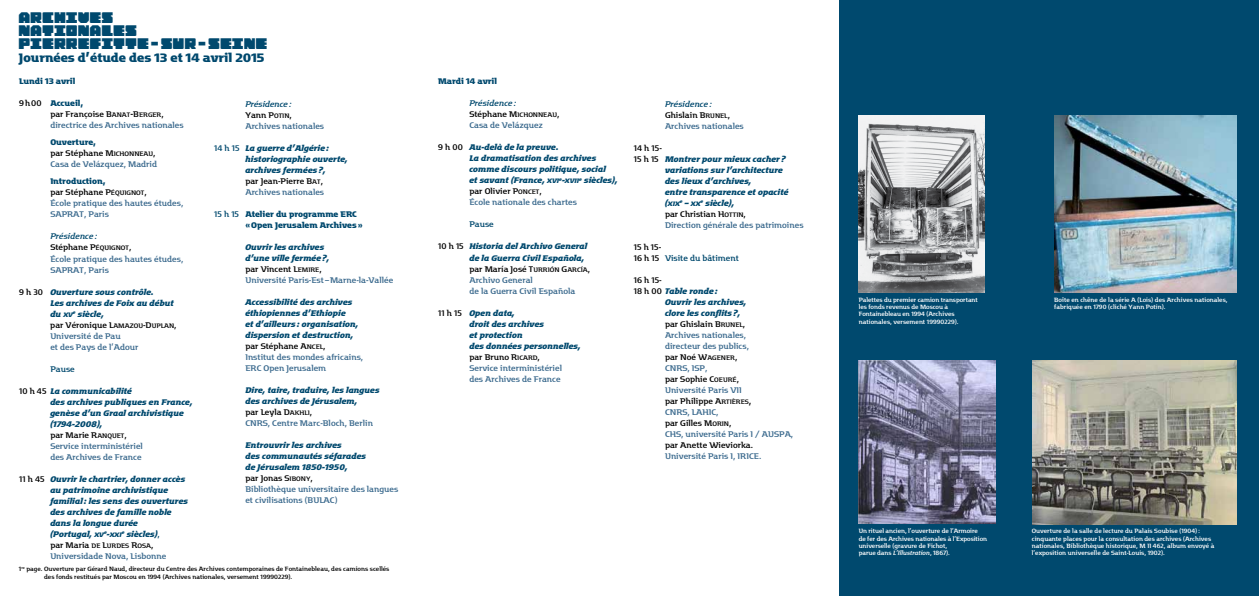
<style>
.page{position:relative;width:1259px;height:596px;background:#fff}
.page>*{position:absolute;margin:0;border:0;box-sizing:border-box;transform-origin:0 0}
.t1{font:13px/13px "Archives Pro Standard";color:#00496e}
.t2{font:700 12px "Motter Factum";color:#00496e}
.t3{font:italic 700 8px/11px "Motter Factum";color:#00496e}
.t4{font:8px/11px "Motter Factum";color:#3a698d}
.t5{font:8px "Motter Factum";color:#000}
.t6{font:700 8px/11px "Motter Factum";color:#00496e}
.t7{font:8px/11px "Motter Factum";color:#00496e}
.t8{font:6px/7.2px "Motter Factum";color:#fff}
.t9{font:6px/7.2px "Motter Factum";color:#000}
.s1{color:#000}
.s2{font-weight:700;color:#00496e}
.s3{font-size:6.3px;color:#000}
.s4{font-size:9px;color:#000}
.s5{font-style:italic;color:#00496e}
.s6{font-weight:400;font-style:normal;color:#000}
.s7{font-size:6.3px}
.s8{font-weight:400;font-style:normal;font-size:6.3px;color:#000}
.s9{font-weight:400;font-style:normal;color:#3a698d}
.s10{font-weight:400;font-style:normal}
.s11{font-weight:400}
.s12{font-size:9px}
.s13{font-style:italic}
</style>
<div class="page">
<div style="left:839px;top:0;width:420px;height:595px;background:#00496e"></div>
<img style="left:1032px;top:360px;width:204px;height:164px">
<img style="left:859px;top:360px;width:136px;height:162px">
<img style="left:1054px;top:115px;width:182px;height:177px">
<img style="left:859px;top:115px;width:125px;height:177px">
<h1 class="t1" style="left:18px;top:12px;width:250px">ARCHIVES<br>NATIONALES<br>PIERREFITTE-SUR-SEINE</h1>
<h2 class="t2" style="left:19px;top:51px;width:247px">Journées d’étude des 13 et 14 avril 2015</h2>
<p class="t6" style="left:19px;top:76px;width:58px">Lundi 13 avril</p>
<p class="t4" style="left:50px;top:98px;width:135px;text-indent:-31px"><span class="s1">9h00</span> <span class="s2">Accueil,<br></span><span class="s1">par Françoise B</span><span class="s3">ANAT</span><span class="s4">-</span><span class="s1">B</span><span class="s3">ERGER</span><span class="s1">, </span>directrice des Archives nationales</p>
<p class="t4" style="left:50px;top:137px;width:108px"><span class="s2">Ouverture,<br></span><span class="s1">par Stéphane M</span><span class="s3">ICHONNEAU</span><span class="s1">,<br></span>Casa de Velázquez, Madrid</p>
<p class="t4" style="left:50px;top:176px;width:134px"><span class="s2">Introduction,<br></span><span class="s1">par Stéphane P</span><span class="s3">ÉQUIGNOT</span><span class="s1">,<br></span>École pratique des hautes études,<br>SAPRAT, Paris</p>
<p class="t4" style="left:50px;top:231px;width:134px"><span class="s5">Présidence:<br></span><span class="s1">Stéphane P</span><span class="s3">ÉQUIGNOT</span><span class="s1">,<br></span>École pratique des hautes études,<br>SAPRAT, Paris</p>
<p class="t3" style="left:50px;top:286px;width:128px;text-indent:-31px"><span class="s6">9 h 30</span> Ouverture sous contrôle.<br>Les archives de Foix au début du <span class="s7">XV</span><sup>e</sup> siècle,<br><span class="s6">par Véronique L</span><span class="s8">AMAZOU</span><span class="s6">-D</span><span class="s8">UPLAN</span><span class="s6">,<br></span><span class="s9">Université de Pau<br>et des Pays de l’Adour</span></p>
<p class="t7" style="left:50px;top:363px;width:26px">Pause</p>
<p class="t3" style="left:50px;top:385px;width:144px;text-indent:-31px"><span class="s6">10 h 45</span> La communicabilité<br>des archives publiques en France, genèse d’un Graal archivistique (1794-2008),<br><span class="s6">par Marie R</span><span class="s8">ANQUET</span><span class="s6">,<br></span><span class="s9">Service interministériel<br>des Archives de France</span></p>
<p class="t3" style="left:50px;top:473px;width:139px;text-indent:-31px"><span class="s6">11 h 45</span> Ouvrir le chartrier, donner accès au patrimoine archivistique familial: les sens des ouvertures des archives de famille noble dans la longue durée<br>(Portugal, <span class="s7">XV</span><sup>e</sup>-<span class="s7">XXI</span><sup>e</sup> siècles)<span class="s10">,<br></span><span class="s6">par Maria</span> <span class="s8">DE</span> <span class="s6">L</span><span class="s8">URDES</span> <span class="s6">R</span><span class="s8">OSA</span><span class="s6">,<br></span><span class="s9">Universidade Nova, Lisbonne</span></p>
<p class="t4" style="left:245px;top:99px;width:80px"><span class="s5">Présidence:<br></span><span class="s1">Yann P</span><span class="s3">OTIN</span><span class="s1">,<br></span>Archives nationales</p>
<p class="t3" style="left:245px;top:143px;width:104px;text-indent:-31px"><span class="s10">14 h 15</span> La guerre d’Algérie: historiographie ouverte, archives fermées?,<br><span class="s6">par Jean-Pierre B</span><span class="s8">AT</span><span class="s6">,<br></span><span class="s9">Archives nationales</span></p>
<p class="t6" style="left:245px;top:209px;width:119px;text-indent:-31px"><span class="s11">15 h 15</span> Atelier du programme ERC «Open Jerusalem Archives»</p>
<p class="t3" style="left:245px;top:242px;width:149px">Ouvrir les archives<br>d’une ville fermée?,<br><span class="s6">par Vincent L</span><span class="s8">EMIRE</span><span class="s6">,<br></span><span class="s9">Université Paris-Est –Marne-la-Vallée</span></p>
<p class="t3" style="left:245px;top:297px;width:119px">Accessibilité des archives éthiopiennes d’Ethiopie<br>et d’ailleurs: organisation, dispersion et destruction, <span class="s6">par Stéphane A</span><span class="s8">NCEL</span><span class="s6">,<br></span><span class="s9">Institut des mondes africains,<br>ERC Open Jerusalem</span></p>
<p class="t3" style="left:245px;top:385px;width:136px">Dire, taire, traduire, les langues des archives de Jérusalem,<br><span class="s6">par Leyla D</span><span class="s8">AKHLI</span><span class="s6">,<br></span><span class="s9">CNRS, Centre Marc-Bloch, Berlin</span></p>
<p class="t3" style="left:245px;top:440px;width:154px">Entrouvrir les archives<br>des communautés séfarades<br>de Jérusalem 1850-1950,<br><span class="s6">par Jonas S</span><span class="s8">IBONY</span><span class="s6">,<br></span><span class="s9">Bibliothèque universitaire des langues et civilisations (BULAC)</span></p>
<p class="t9" style="left:44px;top:565px;width:347px;text-indent:-25px">1<sup>re</sup> page. Ouverture par Gérard Naud, directeur du Centre des Archives contemporaines de Fontainebleau, des camions scellés des fonds restitués par Moscou en 1994 (Archives nationales, versement 19990229).</p>
<p class="t6" style="left:438px;top:76px;width:60px">Mardi 14 avril</p>
<p class="t4" style="left:469px;top:98px;width:91px"><span class="s5">Présidence:<br></span><span class="s1">Stéphane M</span><span class="s3">ICHONNEAU</span><span class="s1">,<br></span>Casa de Velázquez</p>
<p class="t3" style="left:469px;top:142px;width:150px;text-indent:-31px"><span class="s6">9 h 00</span> Au-delà de la preuve.<br>La dramatisation des archives comme discours politique, social<br>et savant (France, <span class="s7">XVI</span><sup>e</sup>-<span class="s7">XVII</span><sup>e</sup> siècles), <span class="s6">par Olivier P</span><span class="s8">ONCET</span><span class="s6">,<br></span><span class="s9">école nationale des chartes</span></p>
<p class="t7" style="left:469px;top:219px;width:26px">Pause</p>
<p class="t3" style="left:469px;top:241px;width:122px;text-indent:-31px"><span class="s6">10 h 15</span> Historia del Archivo General de la Guerra Civil Española, <span class="s6">par María José T</span><span class="s8">URRIÓN</span> <span class="s6">G</span><span class="s8">ARCÍA</span><span class="s6">,<br></span><span class="s9">Archivo General<br>de la Guerra Civil Española</span></p>
<p class="t3" style="left:469px;top:307px;width:113px;text-indent:-31px"><span class="s6">11 h 15</span> Open data,<br>droit des archives<br>et protection<br>des données personnelles, <span class="s6">par Bruno R</span><span class="s8">ICARD</span><span class="s6">,<br></span><span class="s9">Service interministériel<br>des Archives de France</span></p>
<p class="t4" style="left:665px;top:99px;width:80px"><span class="s5">Présidence:<br></span><span class="s1">Ghislain B</span><span class="s3">RUNEL</span><span class="s1">,<br></span>Archives nationales</p>
<p class="t5" style="left:634px;top:144px;width:30px">14 h 15-</p>
<p class="t3" style="left:634px;top:154px;width:153px"><span class="s6">15 h 15</span> Montrer pour mieux cacher?</p>
<p class="t3" style="left:665px;top:165px;width:120px">variations sur l’architecture</p>
<p class="t3" style="left:665px;top:176px;width:88px">des lieux d’archives,</p>
<p class="t3" style="left:665px;top:187px;width:125px">entre transparence et opacité</p>
<p class="t3" style="left:665px;top:198px;width:71px">(<span class="s7">XIX</span><sup>e</sup> – <span class="s7">XX</span><sup>e</sup> siècle),</p>
<p class="t5" style="left:665px;top:210px;width:82px">par Christian H<span class="s7">OTTIN</span>,</p>
<p class="t4" style="left:665px;top:220px;width:140px">Direction générale des patrimoines</p>
<p class="t7" style="left:634px;top:242px;width:106px"><span class="s1">15 h 15-<br>16 h 15</span> Visite du bâtiment</p>
<p class="t5" style="left:634px;top:276px;width:29px">16 h 15-</p>
<p class="t3" style="left:634px;top:286px;width:85px"><span class="s6">18 h 00</span> Table ronde:</p>
<p class="t3" style="left:665px;top:297px;width:83px">Ouvrir les archives,</p>
<p class="t3" style="left:665px;top:308px;width:77px">clore les conflits?,</p>
<p class="t5" style="left:665px;top:320px;width:82px">par Ghislain B<span class="s7">RUNEL</span>,</p>
<p class="t4" style="left:665px;top:330px;width:83px">Archives nationales,</p>
<p class="t4" style="left:665px;top:341px;width:85px">directeur des publics,</p>
<p class="t5" style="left:665px;top:353px;width:74px">par Noé W<span class="s7">AGENER</span>,</p>
<p class="t4" style="left:665px;top:363px;width:44px">CNRS, ISP,</p>
<p class="t5" style="left:665px;top:375px;width:75px">par Sophie C<span class="s7">OEURÉ</span>,</p>
<p class="t4" style="left:665px;top:385px;width:78px">Université Paris VII</p>
<p class="t5" style="left:665px;top:397px;width:88px">par Philippe A<span class="s7">RTIÈRES</span><span class="s12">,</span></p>
<p class="t4" style="left:665px;top:407px;width:55px">CNRS, LAHIC,</p>
<p class="t5" style="left:665px;top:419px;width:68px">par Gilles M<span class="s7">ORIN</span>,</p>
<p class="t4" style="left:665px;top:429px;width:130px">CHS, université Paris I / AUSPA,</p>
<p class="t5" style="left:665px;top:441px;width:90px">par Anette Wieviorka.</p>
<p class="t4" style="left:665px;top:451px;width:98px">Université Paris I, IRICE.</p>
<p class="t8" style="left:859px;top:296px;width:121px">Palettes du premier camion transportant les fonds revenus de Moscou à Fontainebleau en 1994 (Archives nationales, versement 19990229).</p>
<p class="t8" style="left:1054px;top:296px;width:175px">Boîte en chêne de la série A (Lois) des Archives nationales, fabriquée en 1790 (cliché Yann Potin).</p>
<p class="t8" style="left:858px;top:527px;width:130px">Un rituel ancien, l’ouverture de l’Armoire<br>de fer des Archives nationales à l’Exposition universelle (gravure de Fichot,<br>parue dans <span class="s13">L’Illustration</span>, 1867).</p>
<p class="t8" style="left:1031px;top:527px;width:184px">Ouverture de la salle de lecture du Palais Soubise (1904): cinquante places pour la consultation des archives (Archives nationales, Bibliothèque historique, M II 462, album envoyé à l’exposition universelle de Saint-Louis, 1902).</p>
</div>
